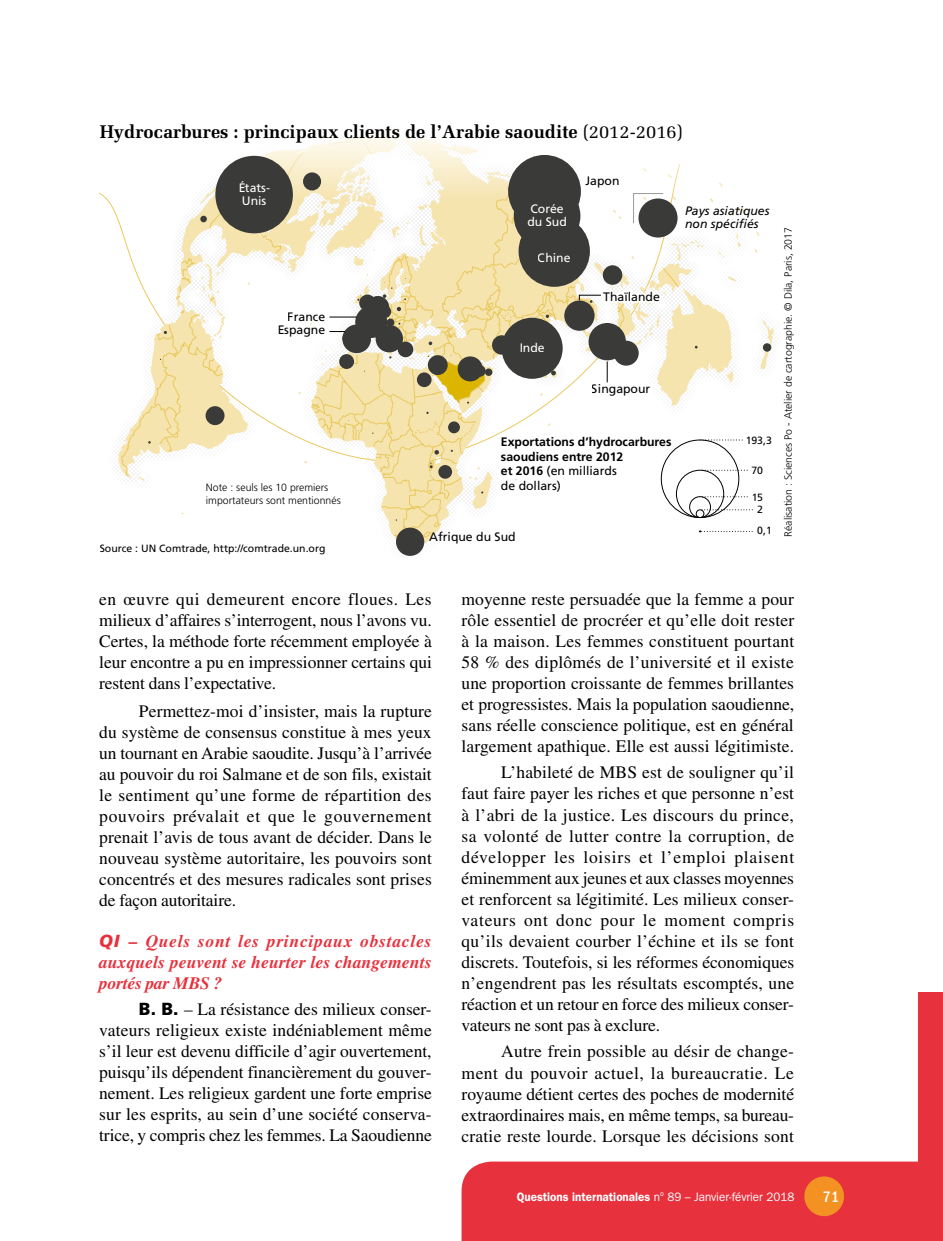
<style>
.page{position:relative;width:943px;height:1241px;background:#fff}
.page>*{position:absolute;margin:0;border:0;box-sizing:border-box;transform-origin:0 0}
.t1{font:700 18.38px "Melior LT Std";color:#000}
._06_TXT_COURANT{font:17.5px/21px "Times LT Std";letter-spacing:-.005em;color:#000;text-align:justify}
._06_REPONSES{font:17.5px/21px "Times LT Std";letter-spacing:.005em;color:#000;text-align:justify}
._06_QUESTIONS{font:italic 700 17.5px/21px "Times LT Std";letter-spacing:.005em;color:#e7313d;text-align:justify}
.t2{font:500 condensed 15.75px "ITC Franklin Gothic Std";color:#fff}
.t3{font:700 12.25px/14.7px "Frutiger LT Std";color:#000}
.t4{font:12.25px "Frutiger LT Std";color:#000}
.t5{font:600 12.25px "ITC Franklin Gothic Std";color:#fff;scale:.95 1}
.t6{font:12.25px/12.2px "Frutiger LT Std";color:#fff;text-align:center}
.t7{font:italic 12.25px/12.2px "Frutiger LT Std";color:#000}
.t8{font:300 10.5px "Frutiger LT Std";color:#000}
.t9{font:10.5px/11.5px "Frutiger LT Std";color:#000;text-align:center}
.s1{font-weight:400}
.s2{font-family:"Frutiger LT Std";font-weight:900}
</style>
<div class="page">
<div style="left:461px;top:1161px;width:457px;height:79px;background:#e7313d"></div>
<div style="left:918px;top:992px;width:25px;height:248px;background:#e7313d"></div>
<div style="left:804px;top:1176px;width:40px;height:39px;background:#f39222;border-radius:50%"></div>
<svg style="left:118px;top:201px;width:655px;height:349px"></svg>
<svg style="left:121px;top:201px;width:558px;height:336px"></svg>
<svg style="left:100px;top:135px;width:623px;height:66px"></svg>
<div style="left:215px;top:156px;width:78px;height:77px;background:#3a3a39;border-radius:50%"></div>
<div style="left:215px;top:155px;width:78px;height:79px;border:1px solid #fff;border-radius:50%"></div>
<div style="left:508px;top:155px;width:73px;height:73px;background:#3a3a39;border-radius:50%"></div>
<div style="left:355px;top:306px;width:32px;height:32px;background:#3a3a39;border-radius:50%"></div>
<div style="left:355px;top:305px;width:32px;height:33px;border:1px solid #fff;border-radius:50%"></div>
<div style="left:342px;top:324px;width:29px;height:29px;background:#3a3a39;border-radius:50%"></div>
<div style="left:342px;top:324px;width:29px;height:29px;border:1px solid #fff;border-radius:50%"></div>
<div style="left:396px;top:527px;width:28px;height:29px;background:#3a3a39;border-radius:50%"></div>
<div style="left:395px;top:527px;width:30px;height:29px;border:1px solid #fff;border-radius:50%"></div>
<div style="left:366px;top:295px;width:23px;height:24px;border:1px solid #fff;border-radius:50%"></div>
<div style="left:205px;top:406px;width:19px;height:19px;background:#3a3a39;border-radius:50%"></div>
<div style="left:205px;top:405px;width:20px;height:20px;border:1px solid #fff;border-radius:50%"></div>
<div style="left:303px;top:172px;width:18px;height:18px;background:#3a3a39;border-radius:50%"></div>
<div style="left:302px;top:172px;width:19px;height:19px;border:1px solid #fff;border-radius:50%"></div>
<div style="left:359px;top:294px;width:17px;height:17px;background:#3a3a39;border-radius:50%"></div>
<div style="left:359px;top:294px;width:17px;height:17px;border:1px solid #fff;border-radius:50%"></div>
<div style="left:339px;top:354px;width:15px;height:15px;background:#3a3a39;border-radius:50%"></div>
<div style="left:339px;top:353px;width:15px;height:16px;border:1px solid #fff;border-radius:50%"></div>
<div style="left:342px;top:332px;width:12px;height:12px;background:#3a3a39;border-radius:50%"></div>
<div style="left:342px;top:332px;width:12px;height:12px;border:1px solid #fff;border-radius:50%"></div>
<div style="left:763px;top:343px;width:8px;height:8px;background:#3a3a39;border-radius:50%"></div>
<div style="left:762px;top:343px;width:9px;height:9px;border:1px solid #fff;border-radius:50%"></div>
<div style="left:200px;top:216px;width:7px;height:6px;background:#3a3a39;border-radius:50%"></div>
<div style="left:200px;top:215px;width:7px;height:8px;border:1px solid #fff;border-radius:50%"></div>
<svg style="left:163px;top:330px;width:4px;height:4px"></svg>
<svg style="left:694px;top:345px;width:4px;height:4px"></svg>
<svg style="left:148px;top:440px;width:3px;height:4px"></svg>
<svg style="left:348px;top:430px;width:11px;height:4px"></svg>
<svg style="left:329px;top:317px;width:28px;height:1px"></svg>
<svg style="left:329px;top:331px;width:16px;height:1px"></svg>
<svg style="left:372px;top:193px;width:307px;height:307px"></svg>
<svg style="left:198px;top:474px;width:151px;height:41px"></svg>
<div style="left:676px;top:469px;width:48px;height:49px;border:1px solid #000;border-radius:50%"></div>
<div style="left:689px;top:496px;width:22px;height:22px;border:1px solid #000;border-radius:50%"></div>
<div style="left:695px;top:509px;width:9px;height:9px;border:1px solid #000;border-radius:50%"></div>
<svg style="left:700px;top:439px;width:42px;height:1px"></svg>
<svg style="left:700px;top:469px;width:47px;height:1px"></svg>
<svg style="left:700px;top:496px;width:47px;height:1px"></svg>
<svg style="left:700px;top:509px;width:52px;height:1px"></svg>
<svg style="left:699px;top:530px;width:53px;height:2px"></svg>
<p class="t1" style="left:100px;top:120px;width:584px">Hydrocarbures : principaux clients de l’Arabie saoudite <span class="s1">(2012-2016)</span></p>
<p class="t6" style="left:238px;top:182px;width:33px">États-<br>Unis</p>
<p class="t4" style="left:585px;top:174px;width:36px">Japon</p>
<p class="t6" style="left:527px;top:203px;width:41px;text-align:left">Corée du Sud</p>
<p class="t7" style="left:685px;top:205px;width:86px">Pays asiatiques non spécifiés</p>
<p class="t4" style="left:288px;top:309px;width:39px">France</p>
<p class="t4" style="left:277px;top:322px;width:49px">Espagne</p>
<p class="t6" style="left:538px;top:252px;width:34px">Chine</p>
<p class="t6" style="left:519px;top:341px;width:27px">Inde</p>
<p class="t4" style="left:603px;top:289px;width:58px">Thaïlande</p>
<p class="t4" style="left:592px;top:381px;width:60px">Singapour</p>
<p class="t3" style="left:501px;top:434px;width:172px">Exportations d’hydrocarbures saoudiens entre 2012<br>et 2016 <span class="s1">(en milliards</span></p>
<p class="t8" style="left:206px;top:481px;width:124px">Note : seuls les 10 premiers</p>
<p class="t4" style="left:501px;top:478px;width:61px">de dollars)</p>
<p class="t8" style="left:206px;top:494px;width:136px">importateurs sont mentionnés</p>
<p class="t9" style="left:100px;top:543px;width:227px">Source : UN Comtrade, http://comtrade.un.org</p>
<p class="t4" style="left:429px;top:529px;width:88px">Afrique du Sud</p>
<p class="t9" style="left:745px;top:435px;width:28px">193,3</p>
<p class="t9" style="left:751px;top:464px;width:13px">70</p>
<p class="t9" style="left:751px;top:492px;width:13px">15<br>2</p>
<p class="t9" style="left:757px;top:524px;width:16px">0,1</p>
<p class="t8" style="left:782px;top:536px;width:311px;rotate:-90deg">Réalisation : Sciences Po - Atelier de cartographie. © Dila, Paris, 2017</p>
<p class="_06_TXT_COURANT" style="left:99px;top:588px;width:334px">en œuvre qui demeurent encore floues. Les milieux d’affaires s’interrogent, nous l’avons vu.<br>Certes, la méthode forte récemment employée à leur encontre a pu en impressionner certains qui restent dans l’expectative.</p>
<p class="_06_TXT_COURANT" style="left:99px;top:700px;width:334px;text-indent:40px">Permettez-moi d’insister, mais la rupture du système de consensus constitue à mes yeux un tournant en Arabie saoudite. Jusqu’à l’arrivée au pouvoir du roi Salmane et de son fils, existait le sentiment qu’une forme de répartition des pouvoirs prévalait et que le gouvernement prenait l’avis de tous avant de décider. Dans le nouveau système autoritaire, les pouvoirs sont concentrés et des mesures radicales sont prises de façon autoritaire.</p>
<p class="_06_QUESTIONS" style="left:99px;top:930px;width:334px"><span class="s2">QI</span> – Quels sont les principaux obstacles auxquels peuvent se heurter les changements portés par MBS ?</p>
<p class="_06_REPONSES" style="left:99px;top:998px;width:334px;text-indent:40px"><span class="s2">B. B.</span> – La résistance des milieux conser&shy;vateurs religieux existe indéniablement même s’il leur est devenu difficile d’agir ouvertement, puisqu’ils dépendent financièrement du gouver&shy;nement. Les religieux gardent une forte emprise sur les esprits, au sein d’une société conserva&shy;trice, y compris chez les femmes. La Saoudienne</p>
<p class="_06_REPONSES" style="left:461px;top:588px;width:334px">moyenne reste persuadée que la femme a pour rôle essentiel de procréer et qu’elle doit rester à la maison. Les femmes constituent pourtant 58 % des diplômés de l’université et il existe une proportion croissante de femmes brillantes et progressistes. Mais la population saoudienne, sans réelle conscience politique, est en général largement apathique. Elle est aussi légitimiste.</p>
<p class="_06_TXT_COURANT" style="left:461px;top:761px;width:334px;text-indent:40px">L’habileté de MBS est de souligner qu’il faut faire payer les riches et que personne n’est à l’abri de la justice. Les discours du prince, sa volonté de lutter contre la corruption, de développer les loisirs et l’emploi plaisent éminemment aux jeunes et aux classes moyennes et renforcent sa légitimité. Les milieux conser&shy;vateurs ont donc pour le moment compris qu’ils devaient courber l’échine et ils se font discrets. Toutefois, si les réformes économiques n’engendrent pas les résultats escomptés, une réaction et un retour en force des milieux conser&shy;vateurs ne sont pas à exclure.</p>
<p class="_06_TXT_COURANT" style="left:461px;top:1040px;width:334px;text-indent:40px">Autre frein possible au désir de change&shy;ment du pouvoir actuel, la bureaucratie. Le royaume détient certes des poches de modernité extraordinaires mais, en même temps, sa bureau&shy;cratie reste lourde. Lorsque les décisions sont</p>
<p class="t5" style="left:516px;top:1188px;width:294px">Questions internationales <span class="s1">n</span><sup>o</sup> <span class="s1">89 – Janvier-février 2018</span></p>
<p class="t2" style="left:823px;top:1187px;width:18px">71</p>
</div>
